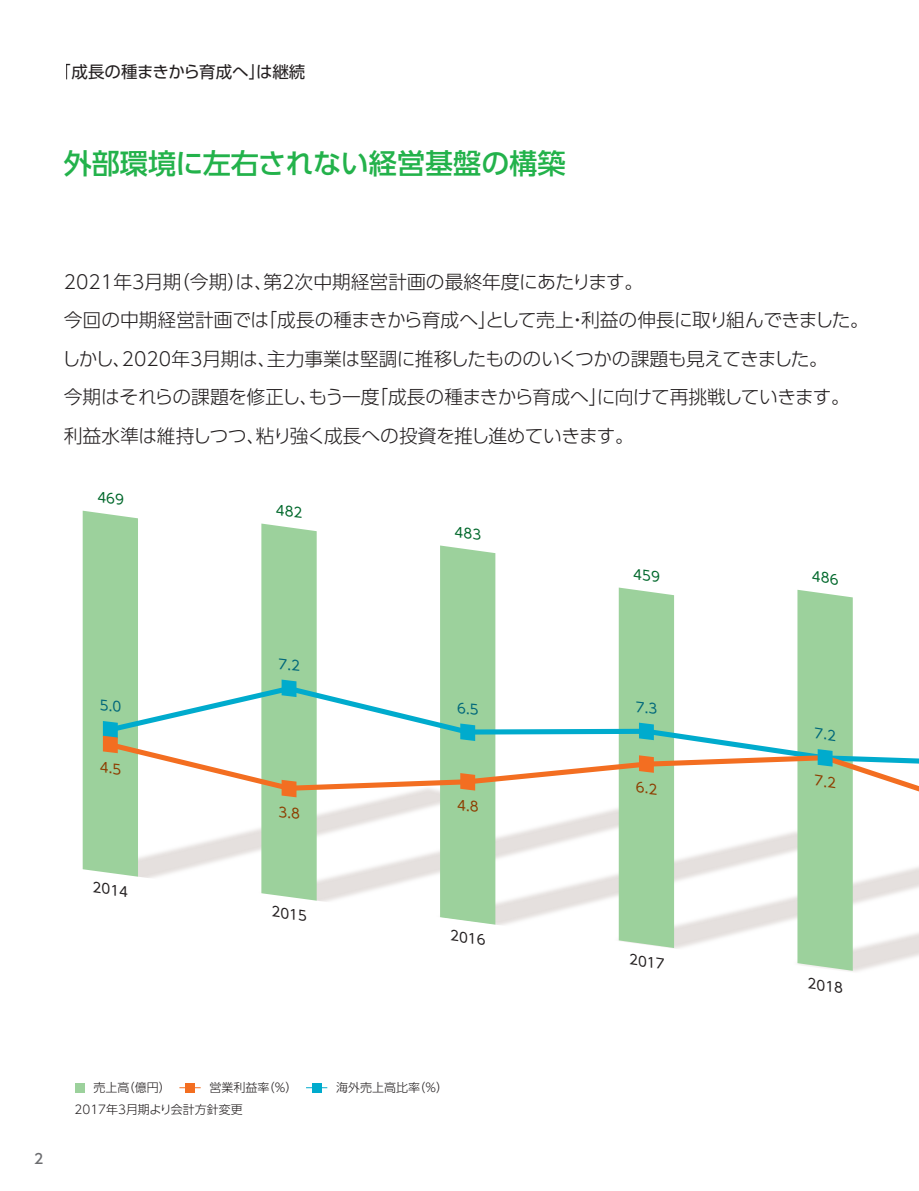
<style>
.page{position:relative;width:919px;height:1191px;background:#fff}
.page>*{position:absolute;margin:0;border:0;box-sizing:border-box;transform-origin:0 0}
.t1{font:500 28.05px "UD Shin Go Pro";color:#23b24b}
.t2{font:300 18.75px/38.5px "UD Shin Go Pro";letter-spacing:-.02em;color:#231f20}
.t3{font:16.5px "UD Shin Go Pro";letter-spacing:-.01em;color:#231f20}
.t4{font:500 13.8px "UD Shin Go Pro";color:#6c6d70}
.t5{font:italic 13.35px "UD Shin Go Pro";color:#231f20}
.t6{font:300 12px/21.9px "UD Shin Go Pro";color:#231f20}
</style>
<div class="page">
<svg style="left:75px;top:856px;width:843px;height:237px"></svg>
<div style="left:75px;top:1083px;width:10px;height:9px;background:#9cd19c"></div>
<div style="left:312px;top:1083px;width:9px;height:9px;background:#00abcd"></div>
<svg style="left:306px;top:1087px;width:21px;height:1px"></svg>
<div style="left:185px;top:1083px;width:10px;height:9px;background:#f36e21"></div>
<svg style="left:179px;top:1087px;width:22px;height:1px"></svg>
<svg style="left:138px;top:683px;width:715px;height:160px"></svg>
<svg style="left:138px;top:738px;width:780px;height:87px"></svg>
<div style="left:83px;top:511px;width:55px;height:369px;background:#9cd19c"></div>
<svg style="left:261px;top:523px;width:56px;height:379px;background:#9ecf9e"></svg>
<svg style="left:440px;top:545px;width:55px;height:380px;background:#9dcf9d"></svg>
<svg style="left:618px;top:587px;width:56px;height:361px;background:#9dcf9d"></svg>
<svg style="left:797px;top:590px;width:55px;height:380px;background:#9fd1a1"></svg>
<p class="t3" style="left:55px;top:59px;width:252px">「成長の種まきから育成へ」は継続</p>
<h1 class="t1" style="left:64px;top:140px;width:503px">外部環境に左右されない経営基盤の構築</h1>
<p class="t2" style="left:62px;top:262px;width:808px">2021年3月期（今期）は、第2次中期経営計画の最終年度にあたります。<br>今回の中期経営計画では「成長の種まきから育成へ」として売上・利益の伸長に取り組んできました。しかし、2020年3月期は、主力事業は堅調に推移したもののいくつかの課題も見えてきました。<br>今期はそれらの課題を修正し、もう一度「成長の種まきから育成へ」に向けて再挑戦していきます。利益水準は維持しつつ、粘り強く成長への投資を推し進めていきます。</p>
<p class="t5" style="left:95px;top:876px;width:37px;rotate:8deg">2014</p>
<p class="t5" style="left:274px;top:900px;width:37px;rotate:8deg">2015</p>
<p class="t5" style="left:452px;top:924px;width:37px;rotate:8deg">2016</p>
<p class="t4" style="left:34px;top:1147px;width:11px">2</p>
<p class="t6" style="left:74px;top:1076px;width:170px;text-indent:19px">売上高（億円）<br>2017年3月期より会計方針変更</p>
<p class="t6" style="left:209px;top:1076px;width:89px">営業利益率（%）</p>
<p class="t6" style="left:336px;top:1076px;width:113px">海外売上高比率（%）</p>
<p class="t5" style="left:631px;top:948px;width:37px;rotate:8deg">2017</p>
<p class="t5" style="left:809px;top:972px;width:37px;rotate:8deg">2018</p>
</div>
